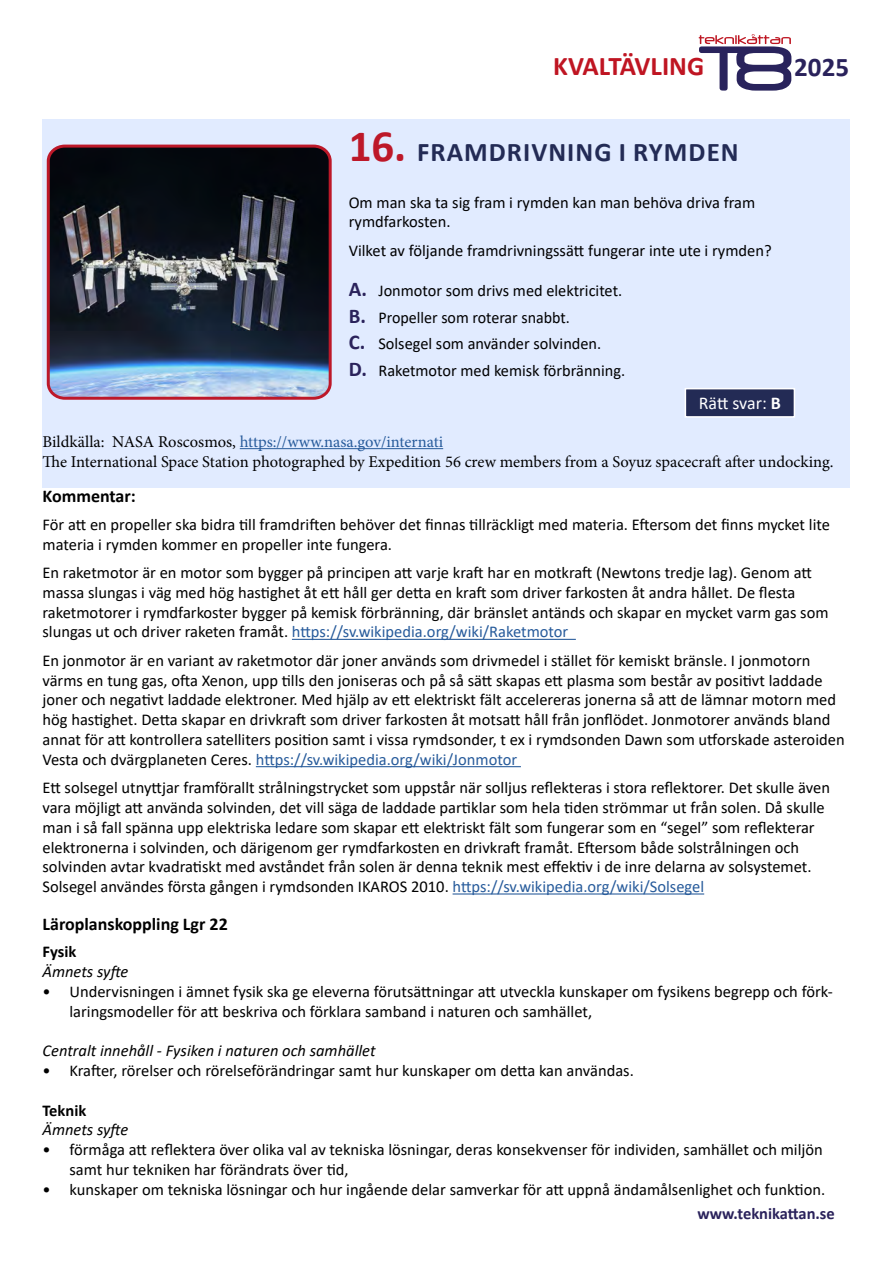
<style>
.page{position:relative;width:893px;height:1263px;background:#fff}
.page>*{position:absolute;margin:0;border:0;box-sizing:border-box;transform-origin:0 0}
.t1{font:700 27px "Calibri";letter-spacing:.04em;color:#232b55}
.t2{font:700 27px "Calibri";color:#bf1522}
.t3{font:700 27px "Calibri";color:#2a225b}
.t4{font:700 18px "Calibri";color:#000}
.t5{font:18px "Calibri";letter-spacing:-.01em;color:#fff}
.t6{font:16.5px/19.8px "Calibri";color:#000}
.t7{font:16.5px/19.8px "Minion Pro";color:#000}
.t8{font:italic 16.5px "Calibri";color:#000}
.t9{font:700 16.5px "Calibri";color:#2a225b}
.t10{font:700 16.5px "Calibri";color:#000}
.s1{font-size:45px;color:#bd1829}
.s2{font-weight:700;font-size:21px;color:#2a225b}
.s3{font-weight:700}
.s4{color:#275b9b}
</style>
<div class="page">
<svg style="left:699px;top:34px;width:92px;height:57px"></svg>
<div style="left:43px;top:119px;width:807px;height:369px;background:#e1ebff"></div>
<img style="left:48px;top:146px;width:280px;height:250px">
<div style="left:47px;top:145px;width:285px;height:255px;border:3px solid #bd1829;border-radius:16px"></div>
<hr style="left:240px;top:448px;width:203px;height:1px;background:#275b9b">
<div style="left:685px;top:389px;width:109px;height:28px;background:#232b55"></div>
<div style="left:685px;top:388px;width:110px;height:30px;border:2px solid #fff"></div>
<hr style="left:292px;top:639px;width:284px;height:1px;background:#275b9b">
<hr style="left:256px;top:766px;width:265px;height:1px;background:#275b9b">
<hr style="left:453px;top:893px;width:251px;height:1px;background:#275b9b">
<h1 class="t2" style="left:553px;top:47px;width:152px">KVALTÄVLING</h1>
<h1 class="t3" style="left:794px;top:48px;width:56px">2025</h1>
<h1 class="t1" style="left:349px;top:133px;width:391px"><span class="s1">16.</span> FRAMDRIVNING I RYMDEN</h1>
<p class="t6" style="left:349px;top:192px;width:408px">Om man ska ta sig fram i rymden kan man behöva driva fram rymdfarkosten.</p>
<p class="t6" style="left:349px;top:240px;width:425px">Vilket av följande framdrivningssätt fungerar inte ute i rymden?</p>
<p class="t6" style="left:349px;top:277px;width:278px;line-height:26.5px"><span class="s2">A.</span> Jonmotor som drivs med elektricitet.<br><span class="s2">B.</span> Propeller som roterar snabbt.<br><span class="s2">C.</span> Solsegel som använder solvinden.<br><span class="s2">D.</span> Raketmotor med kemisk förbränning.</p>
<p class="t5" style="left:699px;top:390px;width:84px">Rätt svar: <span class="s3">B</span></p>
<p class="t7" style="left:43px;top:432px;width:793px">Bildkälla: NASA Roscosmos, <span class="s4">https://www.nasa.gov/internati<br></span>The International Space Station photographed by Expedition 56 crew members from a Soyuz spacecraft after undocking.</p>
<p class="t4" style="left:43px;top:483px;width:95px">Kommentar:</p>
<p class="t6" style="left:43px;top:514px;width:789px">För att en propeller ska bidra till framdriften behöver det finnas tillräckligt med materia. Eftersom det finns mycket lite materia i rymden kommer en propeller inte fungera.</p>
<p class="t6" style="left:43px;top:562px;width:787px">En raketmotor är en motor som bygger på principen att varje kraft har en motkraft (Newtons tredje lag). Genom att massa slungas i väg med hög hastighet åt ett håll ger detta en kraft som driver farkosten åt andra hållet. De flesta raketmotorer i rymdfarkoster bygger på kemisk förbränning, där bränslet antänds och skapar en mycket varm gas som slungas ut och driver raketen framåt. <span class="s4">https://sv.wikipedia.org/wiki/Raketmotor</span></p>
<p class="t6" style="left:43px;top:650px;width:804px">En jonmotor är en variant av raketmotor där joner används som drivmedel i stället för kemiskt bränsle. I jonmotorn värms en tung gas, ofta Xenon, upp tills den joniseras och på så sätt skapas ett plasma som består av positivt laddade joner och negativt laddade elektroner. Med hjälp av ett elektriskt fält accelereras jonerna så att de lämnar motorn med hög hastighet. Detta skapar en drivkraft som driver farkosten åt motsatt håll från jonflödet. Jonmotorer används bland annat för att kontrollera satelliters position samt i vissa rymdsonder, t ex i rymdsonden Dawn som utforskade asteroiden Vesta och dvärgplaneten Ceres. <span class="s4">https://sv.wikipedia.org/wiki/Jonmotor</span></p>
<p class="t6" style="left:43px;top:777px;width:789px">Ett solsegel utnyttjar framförallt strålningstrycket som uppstår när solljus reflekteras i stora reflektorer. Det skulle även vara möjligt att använda solvinden, det vill säga de laddade partiklar som hela tiden strömmar ut från solen. Då skulle man i så fall spänna upp elektriska ledare som skapar ett elektriskt fält som fungerar som en “segel” som reflekterar elektronerna i solvinden, och därigenom ger rymdfarkosten en drivkraft framåt. Eftersom både solstrålningen och solvinden avtar kvadratiskt med avståndet från solen är denna teknik mest effektiv i de inre delarna av solsystemet.<br>Solsegel användes första gången i rymdsonden IKAROS 2010. <span class="s4">https://sv.wikipedia.org/wiki/Solsegel</span></p>
<p class="t4" style="left:43px;top:911px;width:187px">Läroplanskoppling Lgr 22</p>
<p class="t10" style="left:43px;top:940px;width:35px">Fysik</p>
<p class="t8" style="left:43px;top:960px;width:87px">Ämnets syfte</p>
<p class="t6" style="left:70px;top:981px;width:765px;text-indent:-27px">• Undervisningen i ämnet fysik ska ge eleverna förutsättningar att utveckla kunskaper om fysikens begrepp och förk&shy;laringsmodeller för att beskriva och förklara samband i naturen och samhället,</p>
<p class="t8" style="left:43px;top:1039px;width:335px">Centralt innehåll - Fysiken i naturen och samhället</p>
<p class="t6" style="left:43px;top:1060px;width:593px">• Krafter, rörelser och rörelseförändringar samt hur kunskaper om detta kan användas.</p>
<p class="t10" style="left:43px;top:1098px;width:45px">Teknik</p>
<p class="t8" style="left:43px;top:1118px;width:87px">Ämnets syfte</p>
<p class="t6" style="left:69px;top:1139px;width:755px;text-indent:-27px">• förmåga att reflektera över olika val av tekniska lösningar, deras konsekvenser för individen, samhället och miljön samt hur tekniken har förändrats över tid,</p>
<p class="t6" style="left:43px;top:1179px;width:784px">• kunskaper om tekniska lösningar och hur ingående delar samverkar för att uppnå ändamålsenlighet och funktion.</p>
<p class="t9" style="left:697px;top:1202px;width:139px">www.teknikattan.se</p>
</div>
